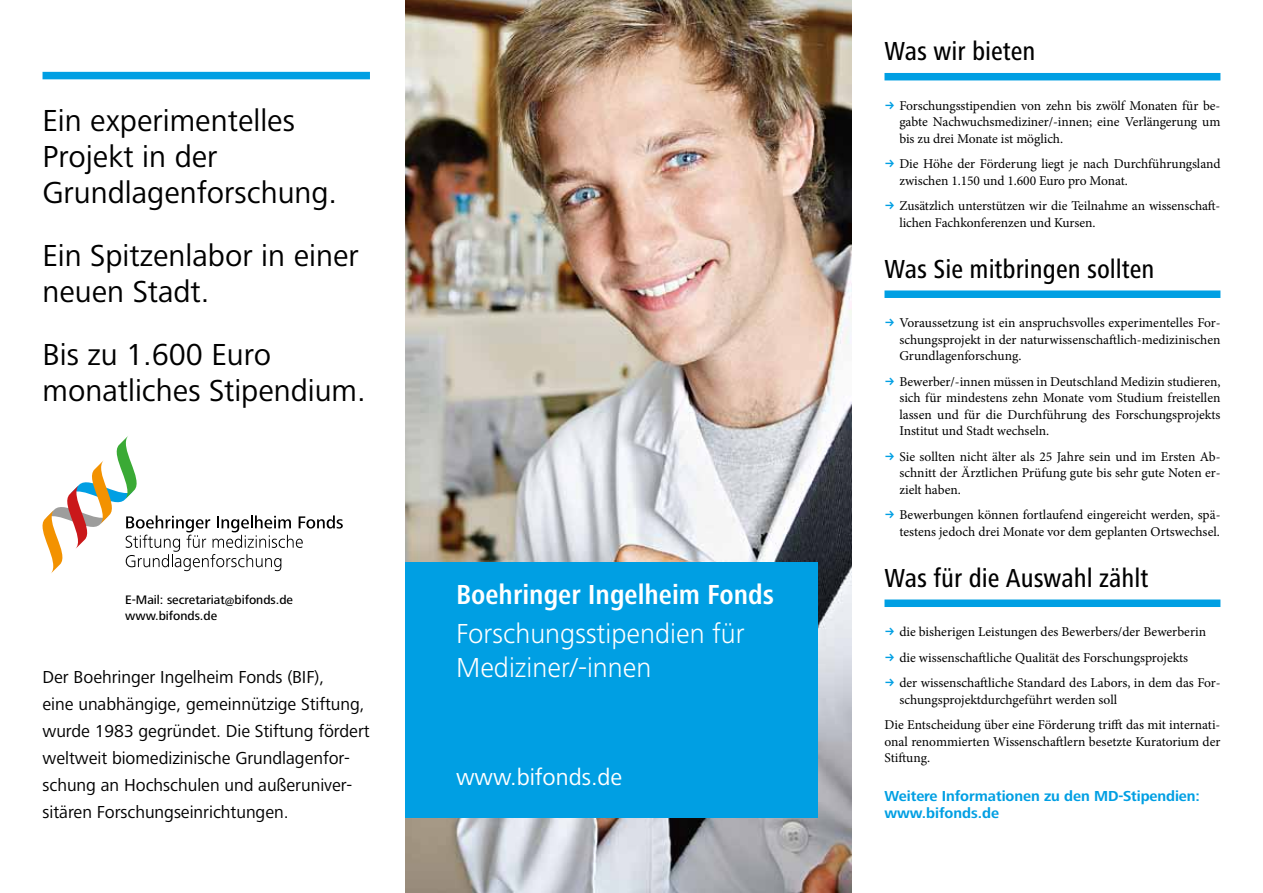
<style>
.page{position:relative;width:1263px;height:893px;background:#fff}
.page>*{position:absolute;margin:0;border:0;box-sizing:border-box;transform-origin:0 0}
.t1{font:31.5px/36px "Frutiger Next LT";color:#000}
.t2{font:300 28.5px/34.5px "Frutiger Next LT";color:#fff}
.t3{font:700 condensed 28.5px "Frutiger Next LT";color:#fff}
.t4{font:500 condensed 27px "Frutiger Next LT";color:#000}
.t5{font:24px "Frutiger Next LT";color:#fff}
.t6{font:18px/27px "Frutiger Next LT";letter-spacing:-.005em;color:#000}
.t7{font:700 15px/16.5px "Frutiger Next LT";letter-spacing:-.005em;color:#009fe3}
.t8{font:13.5px/16.5px "Minion Pro";letter-spacing:-.005em;color:#000}
.t9{font:500 12.75px/16.5px "Frutiger Next LT";color:#000}
</style>
<div class="page">
<div style="left:43px;top:72px;width:327px;height:7px;background:#009fe3"></div>
<svg style="left:43px;top:436px;width:300px;height:137px"></svg>
<div style="left:884px;top:73px;width:336px;height:7px;background:#009fe3"></div>
<div style="left:884px;top:290px;width:336px;height:8px;background:#009fe3"></div>
<div style="left:884px;top:599px;width:336px;height:8px;background:#009fe3"></div>
<img style="left:405px;top:0;width:446px;height:893px">
<div style="left:405px;top:563px;width:412px;height:255px;background:#009fe3"></div>
<h1 class="t1" style="left:43px;top:103px;width:296px">Ein experimentelles<br>Projekt in der<br>Grundlagenforschung.</h1>
<h1 class="t1" style="left:43px;top:238px;width:318px">Ein Spitzenlabor in einer neuen Stadt.</h1>
<h1 class="t1" style="left:43px;top:337px;width:325px">Bis zu 1.600 Euro monatliches Stipendium.</h1>
<p class="t9" style="left:125px;top:591px;width:169px">E-Mail: secretariat@bifonds.de www.bifonds.de</p>
<p class="t6" style="left:43px;top:664px;width:329px">Der Boehringer Ingelheim Fonds (BIF),<br>eine unabhängige, gemeinnützige Stiftung, wurde 1983 gegründet. Die Stiftung fördert weltweit biomedizinische Grundlagenfor&shy;schung an Hochschulen und außeruniver&shy;sitären Forschungseinrichtungen.</p>
<h2 class="t3" style="left:456px;top:578px;width:319px">Boehringer Ingelheim Fonds</h2>
<h2 class="t2" style="left:456px;top:616px;width:290px">Forschungsstipendien für<br>Mediziner/-innen</h2>
<h3 class="t5" style="left:456px;top:764px;width:168px">www.bifonds.de</h3>
<h3 class="t4" style="left:884px;top:36px;width:153px">Was wir bieten</h3>
<p class="t8" style="left:899px;top:97px;width:323px;text-align:justify">Forschungsstipendien von zehn bis zwölf Monaten für be&shy;gabte Nachwuchsmediziner/-innen; eine Verlängerung um bis zu drei Monate ist möglich.</p>
<p class="t8" style="left:899px;top:156px;width:323px">Die Höhe der Förderung liegt je nach Durchführungsland zwischen 1.150 und 1.600 Euro pro Monat.</p>
<p class="t8" style="left:899px;top:198px;width:321px">Zusätzlich unterstützen wir die Teilnahme an wissenschaft&shy;lichen Fachkonferenzen und Kursen.</p>
<h3 class="t4" style="left:884px;top:254px;width:272px">Was Sie mitbringen sollten</h3>
<p class="t8" style="left:899px;top:315px;width:323px;text-align:justify">Voraussetzung ist ein anspruchsvolles experimentelles For&shy;schungsprojekt in der naturwissenschaftlich-medizinischen Grundlagenforschung.</p>
<p class="t8" style="left:899px;top:373px;width:323px;text-align:justify">Bewerber/-innen müssen in Deutschland Medizin studieren, sich für mindestens zehn Monate vom Studium freistellen lassen und für die Durchführung des Forschungsprojekts Institut und Stadt wechseln.</p>
<p class="t8" style="left:899px;top:448px;width:323px;text-align:justify">Sie sollten nicht älter als 25 Jahre sein und im Ersten Ab&shy;schnitt der Ärztlichen Prüfung gute bis sehr gute Noten er&shy;zielt haben.</p>
<p class="t8" style="left:899px;top:507px;width:323px">Bewerbungen können fortlaufend eingereicht werden, spä&shy;testens jedoch drei Monate vor dem geplanten Ortswechsel.</p>
<h3 class="t4" style="left:884px;top:563px;width:265px">Was für die Auswahl zählt</h3>
<p class="t8" style="left:899px;top:619px;width:323px;line-height:25.5px">die bisherigen Leistungen des Bewerbers/der Bewerberin die wissenschaftliche Qualität des Forschungsprojekts<br>der wissenschaftliche Standard des Labors, in dem das For-</p>
<p class="t8" style="left:884px;top:687px;width:337px;line-height:25.5px;text-indent:15px">schungsprojektdurchgeführt werden soll<br>Die Entscheidung über eine Förderung trifft das mit internati-</p>
<p class="t8" style="left:884px;top:733px;width:337px">onal renommierten Wissenschaftlern besetzte Kuratorium der<br>Stiftung.</p>
<p class="t7" style="left:884px;top:788px;width:317px">Weitere Informationen zu den MD-Stipendien: www.bifonds.de</p>
</div>
